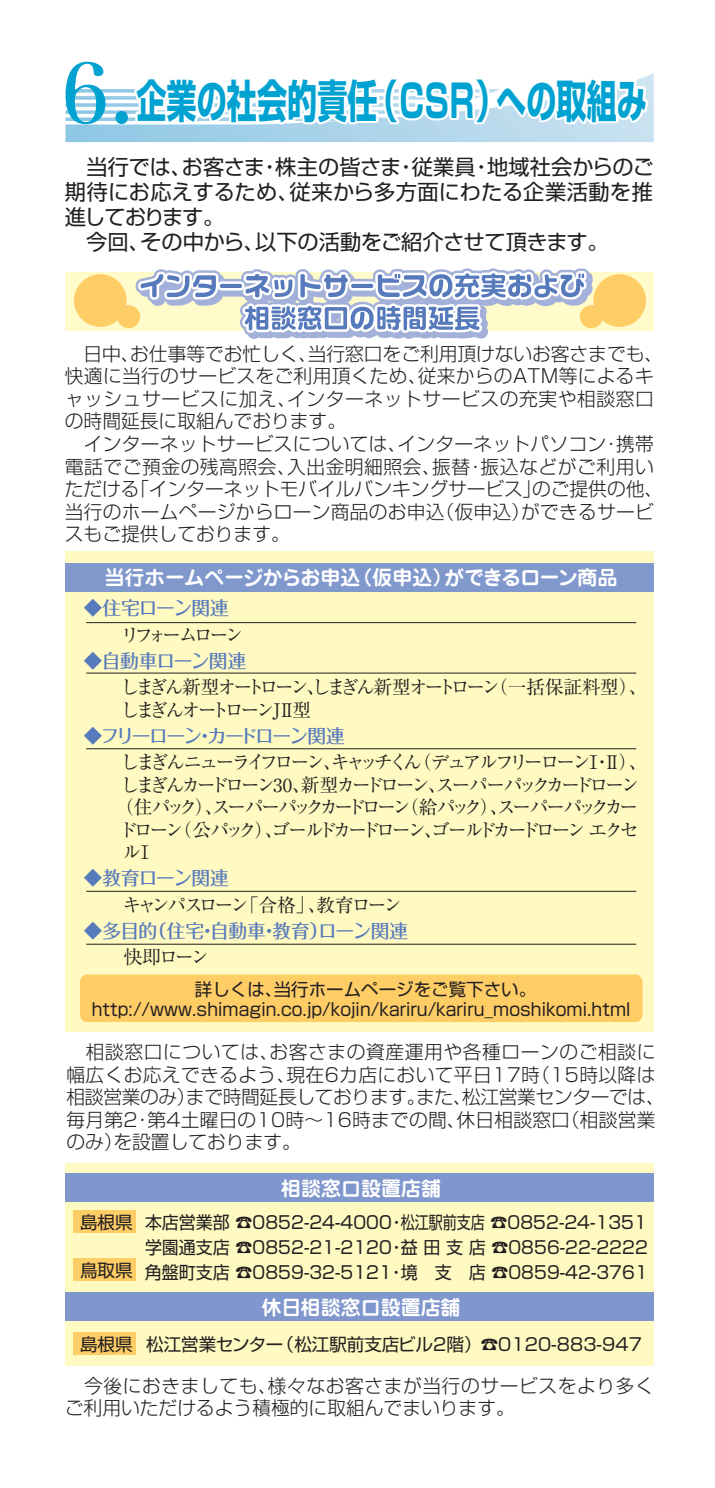
<style>
.page{position:relative;width:715px;height:1488px;background:#fff}
.page>*{position:absolute;margin:0;border:0;box-sizing:border-box;transform-origin:0 0}
.t1{font:700 45px "Shin Go";color:#00a2d2;scale:.67 1}
.t2{font:21.25px/25px "Shin Go";letter-spacing:-.005em;color:#231f20}
.t3{font:700 20px "Jun 501";letter-spacing:-.025em;color:#fff}
.t4{font:700 20px "Jun 501";color:#fff}
.t5{font:300 18.75px/22.5px "Shin Go";letter-spacing:.015em;color:#231f20}
.t6{font:18.75px "Ryumin";letter-spacing:-.18em;color:#231f20}
.t7{font:18.75px/22.5px "Ryumin";letter-spacing:-.15em;color:#231f20}
.t8{font:500 18.75px "Folk";letter-spacing:-.05em;color:#577abc}
.t9{font:18.75px "Ryumin";letter-spacing:-.2em;color:#231f20}
.t10{font:500 18.75px "Folk";letter-spacing:-.08em;color:#577abc}
.t11{font:18.75px "Ryumin";letter-spacing:-.21em;color:#231f20}
.t12{font:17.5px/25px "Shin Go";color:#231f20;text-align:justify}
.s1{font-family:"Hira Min DS W5";font-weight:400;font-size:82.5px}
.s2{color:#fff}
.s3{font-family:"BLS Gaiji ST Rml"}
</style>
<div class="page">
<div style="left:65px;top:552px;width:588px;height:480px;background:#fffac1"></div>
<div style="left:80px;top:974px;width:562px;height:48px;background:#ffcd66;border-radius:7px"></div>
<div style="left:65px;top:1163px;width:588px;height:202px;background:#fffac1"></div>
<div style="left:74px;top:1210px;width:62px;height:23px;background:#ffcd66"></div>
<div style="left:65px;top:563px;width:588px;height:28px;background:#8198cd"></div>
<div style="left:66px;top:1173px;width:588px;height:28px;background:#8097cd"></div>
<div style="left:66px;top:1292px;width:588px;height:28px;background:#8097cd"></div>
<hr style="left:86px;top:622px;width:550px;height:1px;background:#231f20">
<hr style="left:86px;top:672px;width:550px;height:1px;background:#231f20">
<hr style="left:86px;top:748px;width:550px;height:1px;background:#231f20">
<hr style="left:86px;top:891px;width:550px;height:1px;background:#231f20">
<hr style="left:86px;top:943px;width:550px;height:1px;background:#231f20">
<div style="left:74px;top:1332px;width:62px;height:22px;background:#ffcd66"></div>
<div style="left:74px;top:1258px;width:62px;height:22px;background:#ffcd66"></div>
<svg style="left:66px;top:73px;width:588px;height:266px"></svg>
<h1 class="t1" style="left:62px;top:84px;width:875px"><span class="s1">6.</span>企業の社会的責任<span class="s2">（</span>ＣＳＲ）<span class="s2">への取組</span>み</h1>
<p class="t2" style="left:65px;top:157px;width:591px">　当行では、お客さま・株主の皆さま・従業員・地域社会からのご期待にお応えするため、従来から多方面にわたる企業活動を推進しております。<br>　今回、その中から、以下の活動をご紹介させて頂きます。</p>
<p class="t5" style="left:65px;top:345px;width:600px">　日中、お仕事等でお忙しく、当行窓口をご利用頂けないお客さまでも、快適に当行のサービスをご利用頂くため、従来からのATM等によるキャッシュサービスに加え、インターネットサービスの充実や相談窓口の時間延長に取組んでおります。<br>　インターネットサービスについては、インターネットパソコン・携帯電話でご預金の残高照会、入出金明細照会、振替・振込などがご利用いただける「インターネットモバイルバンキングサービス」のご提供の他、当行のホームページからローン商品のお申込（仮申込）ができるサービスもご提供しております。</p>
<p class="t3" style="left:105px;top:570px;width:514px">当行ホームページからお申込（仮申込）ができるローン商品</p>
<p class="t8" style="left:84px;top:601px;width:147px">◆住宅ローン関連</p>
<p class="t11" style="left:121px;top:628px;width:124px">リフォームローン</p>
<p class="t8" style="left:84px;top:654px;width:164px">◆自動車ローン関連</p>
<p class="t7" style="left:121px;top:678px;width:529px">しまぎん新型オートローン、しまぎん新型オートローン（一括保証料型）、しまぎんオートローンJⅡ型</p>
<p class="t10" style="left:84px;top:729px;width:263px">◆フリーローン・カードローン関連</p>
<p class="t6" style="left:121px;top:755px;width:529px">しまぎんニューライフローン、キャッチくん（デュアルフリーローンⅠ・Ⅱ）、</p>
<p class="t6" style="left:121px;top:778px;width:520px">しまぎんカードローン30、新型カードローン、スーパーパックカードローン</p>
<p class="t9" style="left:115px;top:800px;width:525px">（住パック）、スーパーパックカードローン（給パック）、スーパーパックカー</p>
<p class="t6" style="left:119px;top:823px;width:521px">ドローン（公パック）、ゴールドカードローン、ゴールドカードローン エクセ</p>
<p class="t6" style="left:122px;top:845px;width:33px">ルⅠ</p>
<p class="t8" style="left:84px;top:871px;width:147px">◆教育ローン関連</p>
<p class="t7" style="left:122px;top:896px;width:281px">キャンパスローン「合格」、教育ローン</p>
<p class="t8" style="left:84px;top:924px;width:326px">◆多目的（住宅・自動車・教育）ローン関連</p>
<p class="t6" style="left:124px;top:950px;width:87px">快即ローン</p>
<p class="t12" style="left:92px;top:981px;width:540px;line-height:20px;text-align:center">詳しくは、当行ホームページをご覧下さい。http://www.shimagin.co.jp/kojin/kariru/kariru_moshikomi.html</p>
<p class="t5" style="left:67px;top:1043px;width:600px">　相談窓口については、お客さまの資産運用や各種ローンのご相談に幅広くお応えできるよう、現在6カ店において平日17時（15時以降は相談営業のみ）まで時間延長しております。また、松江営業センターでは、毎月第2・第4土曜日の10時～16時までの間、休日相談窓口（相談営業のみ）を設置しております。</p>
<p class="t12" style="left:80px;top:1212px;width:54px">島根県</p>
<p class="t12" style="left:80px;top:1259px;width:54px">鳥取県</p>
<p class="t12" style="left:80px;top:1333px;width:54px">島根県</p>
<p class="t4" style="left:281px;top:1180px;width:161px">相談窓口設置店舗</p>
<p class="t12" style="left:145px;top:1211px;width:504px">本店営業部 <span class="s3">蕁</span>0852-24-4000・松江駅前支店<span class="s3">蕁</span>0852-24-1351学園通支店 <span class="s3">蕁</span>0852-21-2120・益田支店 <span class="s3">蕁</span>0856-22-2222角盤町支店 <span class="s3">蕁</span>0859-32-5121・境　支　店 <span class="s3">蕁</span>0859-42-3761</p>
<p class="t4" style="left:262px;top:1299px;width:200px">休日相談窓口設置店舗</p>
<p class="t12" style="left:146px;top:1334px;width:497px">松江営業センター（松江駅前支店ビル2階）<span class="s3">蕁</span>0120-883-947</p>
<p class="t5" style="left:65px;top:1377px;width:590px">　今後におきましても、様々なお客さまが当行のサービスをより多くご利用いただけるよう積極的に取組んでまいります。</p>
</div>
